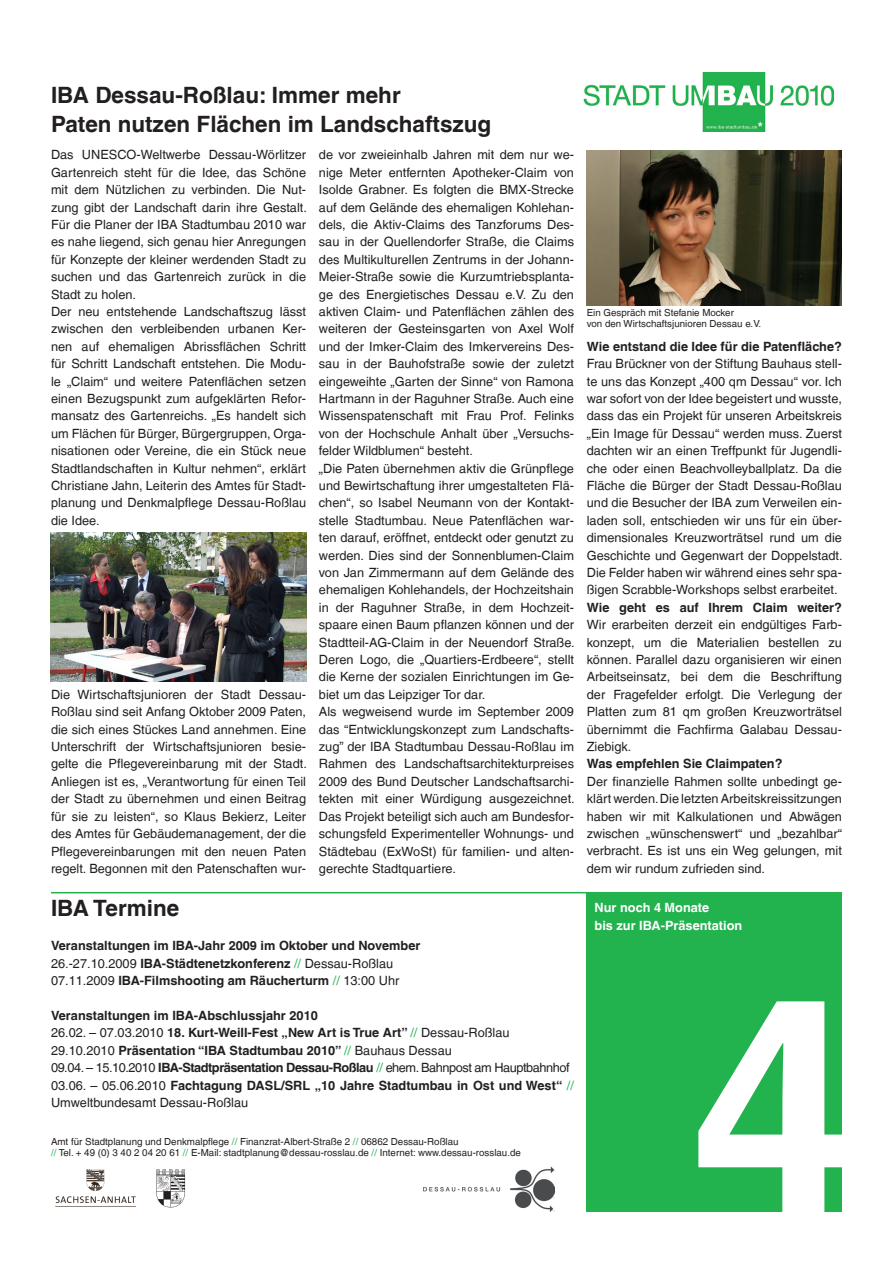
<style>
.page{position:relative;width:893px;height:1263px;background:#fff}
.page>*{position:absolute;margin:0;border:0;box-sizing:border-box;transform-origin:0 0}
.t1{font:700 300px "Helvetica LT";color:#fff}
.t2{font:700 22.5px "Helvetica LT";color:#231f20}
.t3{font:12.75px/17.4px "Helvetica LT";color:#231f20;text-align:justify}
.t4{font:700 12.75px/17.4px "Helvetica LT";color:#231f20}
.t5{font:12.75px "Helvetica LT";letter-spacing:-.035em;color:#231f20}
.t6{font:700 12.75px "Helvetica LT";color:#fff}
.t7{font:9.75px "Helvetica LT";color:#231f20}
.s1{font-weight:700}
.s2{color:#22b24e}
.s3{font-weight:400}
.s4{font-weight:400;color:#22b24e}
</style>
<div class="page">
<img style="left:51px;top:532px;width:255px;height:149px">
<div style="left:587px;top:892px;width:255px;height:320px;background:#22b24e"></div>
<hr style="left:51px;top:892px;width:791px;height:1px;background:#22b24e">
<img style="left:55px;top:1169px;width:81px;height:38px">
<img style="left:423px;top:1166px;width:131px;height:46px">
<svg style="left:156px;top:1169px;width:29px;height:38px"></svg>
<img style="left:583px;top:72px;width:250px;height:59px">
<img style="left:587px;top:150px;width:255px;height:155px">
<p class="t2" style="left:51px;top:82px;width:351px">IBA Dessau-Roßlau: Immer mehr</p>
<p class="t2" style="left:51px;top:110px;width:442px">Paten nutzen Flächen im Landschaftszug</p>
<p class="t3" style="left:51px;top:146px;width:257px">Das UNESCO-Weltwerbe Dessau-Wörlitzer Gartenreich steht für die Idee, das Schöne mit dem Nützlichen zu verbinden. Die Nut&shy;zung gibt der Landschaft darin ihre Gestalt.<br>Für die Planer der IBA Stadtumbau 2010 war es nahe liegend, sich genau hier Anregungen für Konzepte der kleiner werdenden Stadt zu suchen und das Gartenreich zurück in die Stadt zu holen.</p>
<p class="t3" style="left:51px;top:303px;width:257px">Der neu entstehende Landschaftszug lässt zwischen den verbleibenden urbanen Ker&shy;nen auf ehemaligen Abrissflächen Schritt für Schritt Landschaft entstehen. Die Modu&shy;le „Claim“ und weitere Patenflächen setzen einen Bezugspunkt zum aufgeklärten Refor&shy;mansatz des Gartenreichs. „Es handelt sich um Flächen für Bürger, Bürgergruppen, Orga&shy;nisationen oder Vereine, die ein Stück neue Stadtlandschaften in Kultur nehmen“, erklärt Christiane Jahn, Leiterin des Amtes für Stadt&shy;planung und Denkmalpflege Dessau-Roßlau die Idee.</p>
<p class="t3" style="left:51px;top:686px;width:257px">Die Wirtschaftsjunioren der Stadt Dessau-Roßlau sind seit Anfang Oktober 2009 Paten, die sich eines Stückes Land annehmen. Eine Unterschrift der Wirtschaftsjunioren besie&shy;gelte die Pflegevereinbarung mit der Stadt.<br>Anliegen ist es, „Verantwortung für einen Teil der Stadt zu übernehmen und einen Beitrag für sie zu leisten“, so Klaus Bekierz, Leiter des Amtes für Gebäudemanagement, der die Pflegevereinbarungen mit den neuen Paten regelt. Begonnen mit den Patenschaften wur-</p>
<p class="t2" style="left:51px;top:894px;width:130px">IBA Termine</p>
<p class="t3" style="left:319px;top:146px;width:257px">de vor zweieinhalb Jahren mit dem nur we&shy;nige Meter entfernten Apotheker-Claim von Isolde Grabner. Es folgten die BMX-Strecke auf dem Gelände des ehemaligen Kohlehan&shy;dels, die Aktiv-Claims des Tanzforums Des&shy;sau in der Quellendorfer Straße, die Claims des Multikulturellen Zentrums in der Johann-Meier-Straße sowie die Kurzumtriebsplanta&shy;ge des Energietisches Dessau e.V. Zu den aktiven Claim- und Patenflächen zählen des weiteren der Gesteinsgarten von Axel Wolf und der Imker-Claim des Imkervereins Des&shy;sau in der Bauhofstraße sowie der zuletzt eingeweihte „Garten der Sinne“ von Ramona Hartmann in der Raguhner Straße. Auch eine Wissenspatenschaft mit Frau Prof. Felinks von der Hochschule Anhalt über „Versuchs&shy;felder Wildblumen“ besteht.</p>
<p class="t3" style="left:319px;top:459px;width:257px">„Die Paten übernehmen aktiv die Grünpflege und Bewirtschaftung ihrer umgestalteten Flä&shy;chen“, so Isabel Neumann von der Kontakt&shy;stelle Stadtumbau. Neue Patenflächen war&shy;ten darauf, eröffnet, entdeckt oder genutzt zu werden. Dies sind der Sonnenblumen-Claim von Jan Zimmermann auf dem Gelände des ehemaligen Kohlehandels, der Hochzeitshain in der Raguhner Straße, in dem Hochzeit&shy;spaare einen Baum pflanzen können und der Stadtteil-AG-Claim in der Neuendorf Straße.<br>Deren Logo, die „Quartiers-Erdbeere“, stellt die Kerne der sozialen Einrichtungen im Ge&shy;biet um das Leipziger Tor dar.</p>
<p class="t3" style="left:319px;top:703px;width:257px">Als wegweisend wurde im September 2009 das “Entwicklungskonzept zum Landschafts&shy;zug” der IBA Stadtumbau Dessau-Roßlau im Rahmen des Landschaftsarchitekturpreises 2009 des Bund Deutscher Landschaftsarchi&shy;tekten mit einer Würdigung ausgezeichnet.<br>Das Projekt beteiligt sich auch am Bundesfor&shy;schungsfeld Experimenteller Wohnungs- und Städtebau (ExWoSt) für familien- und alten&shy;gerechte Stadtquartiere.</p>
<p class="t4" style="left:51px;top:937px;width:371px">Veranstaltungen im IBA-Jahr 2009 im Oktober und November</p>
<p class="t3" style="left:51px;top:954px;width:344px">26.-27.10.2009 <span class="s1">IBA-Städtenetzkonferenz</span> <span class="s2">//</span> Dessau-Roßlau</p>
<p class="t4" style="left:51px;top:972px;width:350px"><span class="s3">07.11.2009</span> IBA-Filmshooting am Räucherturm <span class="s4">//</span> <span class="s3">13:00 Uhr</span></p>
<p class="t4" style="left:51px;top:1007px;width:268px">Veranstaltungen im IBA-Abschlussjahr 2010</p>
<p class="t4" style="left:51px;top:1024px;width:460px"><span class="s3">26.02. – 07.03.2010</span> 18. Kurt-Weill-Fest „New Art is True Art” <span class="s4">//</span> <span class="s3">Dessau-Roßlau</span></p>
<p class="t4" style="left:51px;top:1041px;width:402px"><span class="s3">29.10.2010</span> Präsentation “IBA Stadtumbau 2010” <span class="s4">//</span> <span class="s3">Bauhaus Dessau</span></p>
<p class="t5" style="left:51px;top:1060px;width:520px">09.04. – 15.10.2010 <span class="s1">IBA-Stadtpräsentation Dessau-Roßlau</span> <span class="s2">//</span> ehem. Bahnpost am Hauptbahnhof</p>
<p class="t4" style="left:51px;top:1076px;width:524px"><span class="s3">03.06. – 05.06.2010</span> Fachtagung DASL/SRL „10 Jahre Stadtumbau in Ost und West“ <span class="s4">//<br></span><span class="s3">Umweltbundesamt Dessau-Roßlau</span></p>
<p class="t7" style="left:51px;top:1136px;width:409px">Amt für Stadtplanung und Denkmalpflege <span class="s2">//</span> Finanzrat-Albert-Straße 2 <span class="s2">//</span> 06862 Dessau-Roßlau</p>
<p class="t7" style="left:51px;top:1147px;width:471px"><span class="s2">//</span> Tel. + 49 (0) 3 40 2 04 20 61 <span class="s2">//</span> E-Mail: stadtplanung@dessau-rosslau.de <span class="s2">//</span> Internet: www.dessau-rosslau.de</p>
<p class="t7" style="left:587px;top:307px;width:149px">Ein Gespräch mit Stefanie Mocker</p>
<p class="t7" style="left:587px;top:317px;width:176px">von den Wirtschaftsjunioren Dessau e.V.</p>
<p class="t4" style="left:587px;top:337px;width:257px">Wie entstand die Idee für die Patenfläche?</p>
<p class="t3" style="left:587px;top:355px;width:257px">Frau Brückner von der Stiftung Bauhaus stell&shy;te uns das Konzept „400 qm Dessau“ vor. Ich war sofort von der Idee begeistert und wusste, dass das ein Projekt für unseren Arbeitskreis „Ein Image für Dessau“ werden muss. Zuerst dachten wir an einen Treffpunkt für Jugendli&shy;che oder einen Beachvolleyballplatz. Da die Fläche die Bürger der Stadt Dessau-Roßlau und die Besucher der IBA zum Verweilen ein&shy;laden soll, entschieden wir uns für ein über&shy;dimensionales Kreuzworträtsel rund um die Geschichte und Gegenwart der Doppelstadt.<br>Die Felder haben wir während eines sehr spa&shy;ßigen Scrabble-Workshops selbst erarbeitet.</p>
<p class="t3" style="left:587px;top:599px;width:257px"><span class="s1">Wie geht es auf Ihrem Claim weiter?<br></span>Wir erarbeiten derzeit ein endgültiges Farb&shy;konzept, um die Materialien bestellen zu können. Parallel dazu organisieren wir einen Arbeitseinsatz, bei dem die Beschriftung der Fragefelder erfolgt. Die Verlegung der Platten zum 81 qm großen Kreuzworträtsel übernimmt die Fachfirma Galabau Dessau-Ziebigk.</p>
<p class="t4" style="left:587px;top:755px;width:197px">Was empfehlen Sie Claimpaten?</p>
<p class="t3" style="left:587px;top:773px;width:257px">Der finanzielle Rahmen sollte unbedingt ge&shy;klärt werden. Die letzten Arbeitskreissitzungen haben wir mit Kalkulationen und Abwägen zwischen „wünschenswert“ und „bezahlbar“ verbracht. Es ist uns ein Weg gelungen, mit dem wir rundum zufrieden sind.</p>
<p class="t6" style="left:595px;top:900px;width:116px">Nur noch 4 Monate</p>
<p class="t6" style="left:595px;top:918px;width:149px">bis zur IBA-Präsentation</p>
<p class="t1" style="left:690px;top:926px;width:168px">4</p>
</div>
